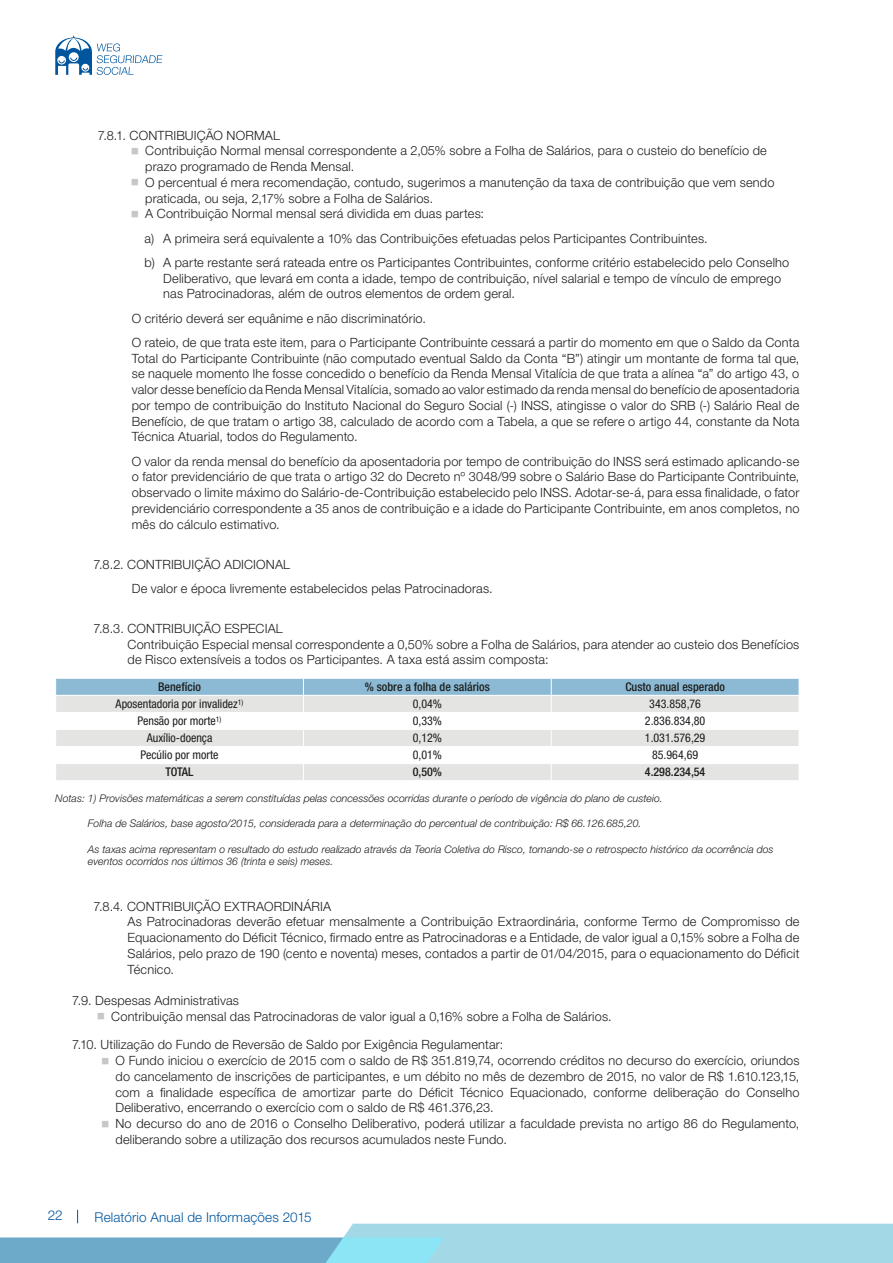
<style>
.page{position:relative;width:893px;height:1263px;background:#fff}
.page>*{position:absolute;margin:0;border:0;box-sizing:border-box;transform-origin:0 0}
.t1{font:300 13.5px "Helvetica Neue LT Pro";letter-spacing:.01em;color:#00569e}
.t2{font:300 12.75px/15.8px "Helvetica Neue LT Pro";letter-spacing:.015em;color:#1d1d1b}
.t3{font:condensed 12px "Helvetica Neue LT Pro";color:#1d1d1b}
.t4{font:500 condensed 12px "Helvetica Neue LT Pro";color:#1d1d1b}
.t5{font:italic 300 10.5px/12.6px "Helvetica Neue LT Pro";color:#1d1d1b}
</style>
<div class="page">
<svg style="left:0;top:1210px;width:893px;height:53px"></svg>
<svg style="left:55px;top:36px;width:107px;height:39px"></svg>
<svg style="left:56px;top:678px;width:743px;height:102px"></svg>
<hr style="left:303px;top:695px;width:248px;height:1px;background:#fff">
<hr style="left:551px;top:695px;width:248px;height:1px;background:#fff">
<p class="t2" style="left:145px;top:127px;width:631px;text-indent:-47px">7.8.1. CONTRIBUIÇÃO NORMAL<br>Contribuição Normal mensal correspondente a 2,05% sobre a Folha de Salários, para o custeio do benefício de prazo programado de Renda Mensal.<br>O percentual é mera recomendação, contudo, sugerimos a manutenção da taxa de contribuição que vem sendo praticada, ou seja, 2,17% sobre a Folha de Salários.<br>A Contribuição Normal mensal será dividida em duas partes:</p>
<p class="t2" style="left:145px;top:226px;width:646px;line-height:24.3px">a) A primeira será equivalente a 10% das Contribuições efetuadas pelos Participantes Contribuintes.<br>b) A parte restante será rateada entre os Participantes Contribuintes, conforme critério estabelecido pelo Conselho</p>
<p class="t2" style="left:163px;top:270px;width:619px">Deliberativo, que levará em conta a idade, tempo de contribuição, nível salarial e tempo de vínculo de emprego nas Patrocinadoras, além de outros elementos de ordem geral.</p>
<p class="t2" style="left:132px;top:306px;width:669px;line-height:24.3px">O critério deverá ser equânime e não discriminatório.<br>O rateio, de que trata este item, para o Participante Contribuinte cessará a partir do momento em que o Saldo da Conta</p>
<p class="t2" style="left:132px;top:350px;width:669px;text-align:justify">Total do Participante Contribuinte (não computado eventual Saldo da Conta “B”) atingir um montante de forma tal que, se naquele momento lhe fosse concedido o benefício da Renda Mensal Vitalícia de que trata a alínea “a” do artigo 43, o valor desse benefício da Renda Mensal Vitalícia, somado ao valor estimado da renda mensal do benefício de aposentadoria por tempo de contribuição do Instituto Nacional do Seguro Social (-) INSS, atingisse o valor do SRB (-) Salário Real de Benefício, de que tratam o artigo 38, calculado de acordo com a Tabela, a que se refere o artigo 44, constante da Nota Técnica Atuarial, todos do Regulamento.</p>
<p class="t2" style="left:132px;top:453px;width:669px;text-align:justify">O valor da renda mensal do benefício da aposentadoria por tempo de contribuição do INSS será estimado aplicando-se o fator previdenciário de que trata o artigo 32 do Decreto nº 3048/99 sobre o Salário Base do Participante Contribuinte, observado o limite máximo do Salário-de-Contribuição estabelecido pelo INSS. Adotar-se-á, para essa finalidade, o fator previdenciário correspondente a 35 anos de contribuição e a idade do Participante Contribuinte, em anos completos, no mês do cálculo estimativo.</p>
<p class="t2" style="left:132px;top:552px;width:362px;line-height:24.3px;text-indent:-38px">7.8.2. CONTRIBUIÇÃO ADICIONAL<br>De valor e época livremente estabelecidos pelas Patrocinadoras.</p>
<p class="t2" style="left:128px;top:620px;width:673px;text-indent:-34px">7.8.3. CONTRIBUIÇÃO ESPECIAL<br>Contribuição Especial mensal correspondente a 0,50% sobre a Folha de Salários, para atender ao custeio dos Benefícios de Risco extensíveis a todos os Participantes. A taxa está assim composta:</p>
<p class="t4" style="left:158px;top:680px;width:44px">Benefício</p>
<p class="t4" style="left:365px;top:680px;width:126px">% sobre a folha de salários</p>
<p class="t4" style="left:625px;top:680px;width:101px">Custo anual esperado</p>
<p class="t3" style="left:116px;top:697px;width:129px">Aposentadoria por invalidez<sup>1)</sup></p>
<p class="t3" style="left:413px;top:697px;width:31px">0,04%</p>
<p class="t3" style="left:649px;top:697px;width:53px">343.858,76</p>
<p class="t3" style="left:138px;top:714px;width:85px">Pensão por morte<sup>1)</sup></p>
<p class="t3" style="left:413px;top:714px;width:31px">0,33%</p>
<p class="t3" style="left:645px;top:714px;width:62px">2.836.834,80</p>
<p class="t3" style="left:147px;top:731px;width:67px">Auxílio-doença</p>
<p class="t3" style="left:413px;top:731px;width:31px">0,12%</p>
<p class="t3" style="left:645px;top:731px;width:62px">1.031.576,29</p>
<p class="t3" style="left:141px;top:748px;width:79px">Pecúlio por morte</p>
<p class="t3" style="left:413px;top:748px;width:31px">0,01%</p>
<p class="t3" style="left:652px;top:748px;width:48px">85.964,69</p>
<p class="t4" style="left:166px;top:765px;width:29px">TOTAL</p>
<p class="t4" style="left:413px;top:765px;width:31px">0,50%</p>
<p class="t4" style="left:645px;top:765px;width:62px">4.298.234,54</p>
<p class="t5" style="left:55px;top:792px;width:609px">Notas: 1) Provisões matemáticas a serem constituídas pelas concessões ocorridas durante o período de vigência do plano de custeio.</p>
<p class="t5" style="left:88px;top:817px;width:555px">Folha de Salários, base agosto/2015, considerada para a determinação do percentual de contribuição: R$ 66.126.685,20.</p>
<p class="t5" style="left:88px;top:842px;width:687px">As taxas acima representam o resultado do estudo realizado através da Teoria Coletiva do Risco, tomando-se o retrospecto histórico da ocorrência dos eventos ocorridos nos últimos 36 (trinta e seis) meses.</p>
<p class="t2" style="left:128px;top:898px;width:673px;text-indent:-34px">7.8.4. CONTRIBUIÇÃO EXTRAORDINÁRIA<br>As Patrocinadoras deverão efetuar mensalmente a Contribuição Extraordinária, conforme Termo de Compromisso de Equacionamento do Déficit Técnico, firmado entre as Patrocinadoras e a Entidade, de valor igual a 0,15% sobre a Folha de Salários, pelo prazo de 190 (cento e noventa) meses, contados a partir de 01/04/2015, para o equacionamento do Déficit Técnico.</p>
<p class="t2" style="left:111px;top:992px;width:502px;text-indent:-39px">7.9. Despesas Administrativas<br>Contribuição mensal das Patrocinadoras de valor igual a 0,16% sobre a Folha de Salários.</p>
<p class="t2" style="left:116px;top:1037px;width:685px;text-indent:-43px">7.10. Utilização do Fundo de Reversão de Saldo por Exigência Regulamentar:<br>O Fundo iniciou o exercício de 2015 com o saldo de R$ 351.819,74, ocorrendo créditos no decurso do exercício, oriundos do cancelamento de inscrições de participantes, e um débito no mês de dezembro de 2015, no valor de R$ 1.610.123,15, com a finalidade específica de amortizar parte do Déficit Técnico Equacionado, conforme deliberação do Conselho Deliberativo, encerrando o exercício com o saldo de R$ 461.376,23.<br>No decurso do ano de 2016 o Conselho Deliberativo, poderá utilizar a faculdade prevista no artigo 86 do Regulamento, deliberando sobre a utilização dos recursos acumulados neste Fundo.</p>
<p class="t1" style="left:48px;top:1207px;width:16px">22</p>
<p class="t1" style="left:95px;top:1208px;width:218px">Relatório Anual de Informações 2015</p>
</div>
